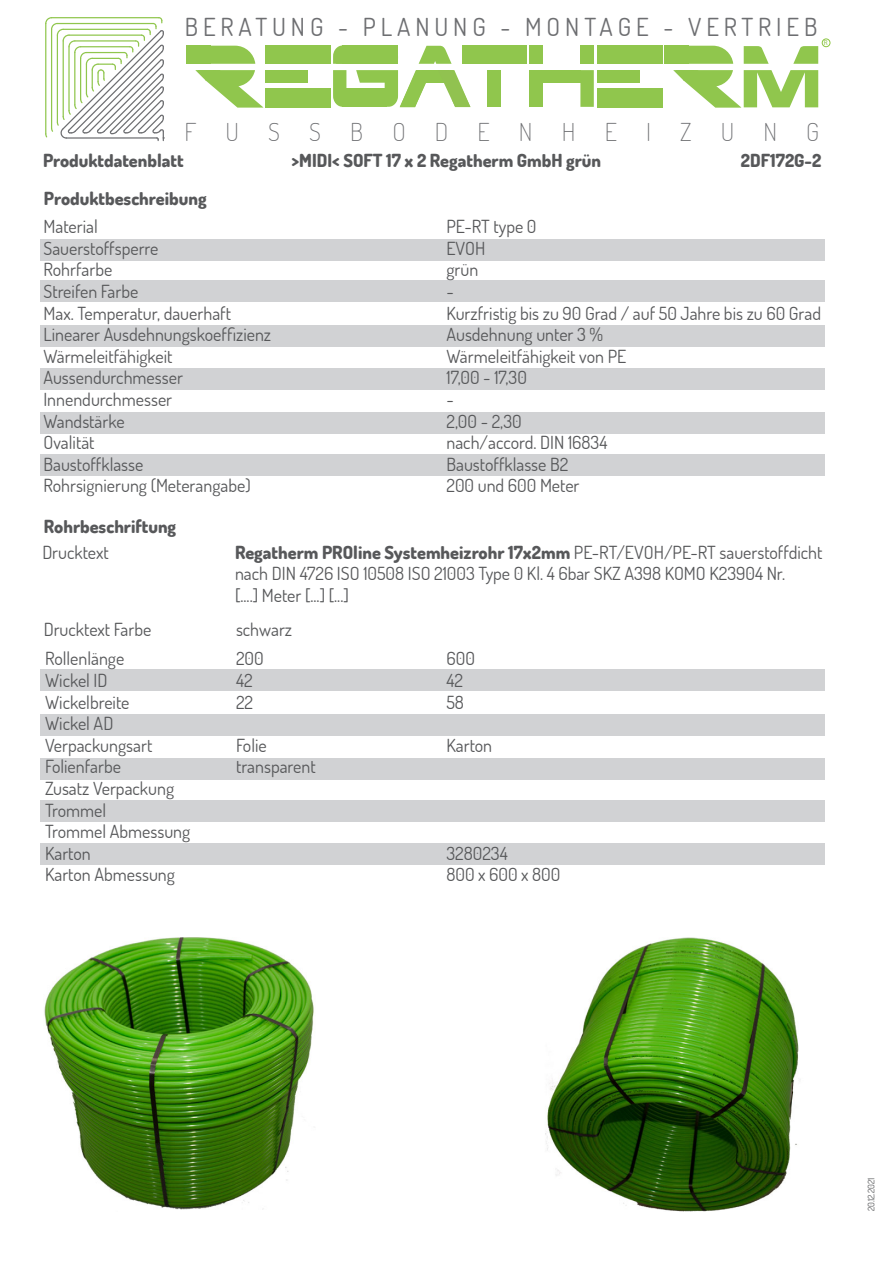
<style>
.page{position:relative;width:893px;height:1263px;background:#fff}
.page>*{position:absolute;margin:0;border:0;box-sizing:border-box;transform-origin:0 0}
.t1{font:24.75px "Dosis";letter-spacing:.195em;color:#6d6e71}
.t2{font:200 24.6px "Dosis";letter-spacing:1.18em;color:#6d6e71}
.t3{font:18px/21.6px "Dosis";color:#57585a}
.t4{font:800 18px "Dosis";color:#57585a}
.t5{font:9px "Dosis";color:#57585a}
.t6{font:7.2px "Expressway Rg";color:#8fc54d}
.s1{font-weight:800}
</style>
<div class="page">
<div style="left:40px;top:239px;width:785px;height:21px;background:#d1d2d4"></div>
<div style="left:40px;top:280px;width:785px;height:22px;background:#d1d2d4"></div>
<div style="left:40px;top:325px;width:785px;height:22px;background:#d1d2d4"></div>
<div style="left:40px;top:368px;width:785px;height:22px;background:#d1d2d4"></div>
<div style="left:40px;top:412px;width:785px;height:22px;background:#d1d2d4"></div>
<div style="left:40px;top:454px;width:785px;height:22px;background:#d1d2d4"></div>
<div style="left:40px;top:669px;width:785px;height:22px;background:#d1d2d4"></div>
<div style="left:40px;top:714px;width:785px;height:22px;background:#d1d2d4"></div>
<div style="left:40px;top:758px;width:785px;height:21px;background:#d1d2d4"></div>
<div style="left:40px;top:800px;width:785px;height:21px;background:#d1d2d4"></div>
<div style="left:40px;top:843px;width:785px;height:22px;background:#d1d2d4"></div>
<img style="left:44px;top:937px;width:270px;height:273px">
<img style="left:545px;top:937px;width:254px;height:274px">
<svg style="left:210px;top:46px;width:45px;height:18px"></svg>
<div style="left:265px;top:88px;width:65px;height:20px;background:#90c64d"></div>
<div style="left:186px;top:46px;width:24px;height:18px;background:#90c64d"></div>
<svg style="left:195px;top:70px;width:68px;height:38px"></svg>
<svg style="left:419px;top:46px;width:33px;height:18px"></svg>
<div style="left:487px;top:70px;width:14px;height:37px;background:#90c64d"></div>
<div style="left:529px;top:46px;width:13px;height:18px;background:#90c64d"></div>
<div style="left:580px;top:46px;width:14px;height:18px;background:#90c64d"></div>
<div style="left:529px;top:70px;width:13px;height:37px;background:#90c64d"></div>
<svg style="left:580px;top:70px;width:14px;height:37px"></svg>
<div style="left:597px;top:46px;width:65px;height:18px;background:#90c64d"></div>
<div style="left:597px;top:70px;width:42px;height:13px;background:#90c64d"></div>
<div style="left:597px;top:88px;width:65px;height:20px;background:#90c64d"></div>
<svg style="left:793px;top:46px;width:25px;height:18px"></svg>
<svg style="left:744px;top:46px;width:25px;height:18px"></svg>
<svg style="left:688px;top:46px;width:45px;height:18px"></svg>
<div style="left:664px;top:46px;width:24px;height:18px;background:#90c64d"></div>
<svg style="left:673px;top:70px;width:145px;height:38px"></svg>
<div style="left:462px;top:45px;width:65px;height:19px;background:#90c64d"></div>
<div style="left:541px;top:70px;width:40px;height:13px;background:#90c64d"></div>
<div style="left:422px;top:70px;width:27px;height:13px;background:#90c64d"></div>
<svg style="left:444px;top:70px;width:26px;height:37px"></svg>
<svg style="left:333px;top:70px;width:93px;height:37px"></svg>
<svg style="left:333px;top:45px;width:65px;height:19px"></svg>
<div style="left:342px;top:88px;width:45px;height:19px;background:#90c64d"></div>
<svg style="left:45px;top:17px;width:120px;height:124px"></svg>
<div style="left:265px;top:46px;width:66px;height:18px;background:#90c64d"></div>
<div style="left:265px;top:70px;width:43px;height:13px;background:#90c64d"></div>
<div style="left:822px;top:39px;width:8px;height:8px;border:1px solid #8bc53f;border-radius:50%"></div>
<h1 class="t1" style="left:185px;top:10px;width:634px">BERATUNG - PLANUNG - MONTAGE - VERTRIEB</h1>
<p class="t6" style="left:824px;top:38px;width:5px">R</p>
<h2 class="t2" style="left:184px;top:115px;width:636px">FUSSBODENHEIZUNG</h2>
<p class="t4" style="left:43px;top:149px;width:142px">Produktdatenblatt</p>
<p class="t4" style="left:292px;top:149px;width:311px">&gt;MIDI&lt; SOFT 17 x 2 Regatherm GmbH grün</p>
<p class="t4" style="left:741px;top:149px;width:82px">2DF172G-2</p>
<p class="t4" style="left:44px;top:186px;width:164px">Produktbeschreibung</p>
<p class="t3" style="left:43px;top:215px;width:229px">Material<br>Sauerstoffsperre<br>Rohrfarbe<br>Streifen Farbe<br>Max. Temperatur, dauerhaft<br>Linearer Ausdehnungskoeffizienz<br>Wärmeleitfähigkeit<br>Aussendurchmesser<br>Innendurchmesser<br>Wandstärke<br>Ovalität<br>Baustoffklasse<br>Rohrsignierung (Meterangabe)</p>
<p class="t3" style="left:446px;top:215px;width:376px">PE-RT type 0<br>EVOH<br>grün<br>-<br>Kurzfristig bis zu 90 Grad / auf 50 Jahre bis zu 60 Grad<br>Ausdehnung unter 3 %<br>Wärmeleitfähigkeit von PE<br>17,00 - 17,30<br>-<br>2,00 - 2,30<br>nach/accord. DIN 16834<br>Baustoffklasse B2<br>200 und 600 Meter</p>
<p class="t4" style="left:44px;top:515px;width:134px">Rohrbeschriftung</p>
<p class="t3" style="left:42px;top:541px;width:68px">Drucktext</p>
<p class="t3" style="left:235px;top:541px;width:589px"><span class="s1">Regatherm PROline Systemheizrohr 17x2mm</span> PE-RT/EVOH/PE-RT sauerstoffdicht nach DIN 4726 ISO 10508 ISO 21003 Type 0 Kl. 4 6bar SKZ A398 KOMO K23904 Nr.<br>[....] Meter [...] [...]</p>
<p class="t3" style="left:44px;top:618px;width:109px">Drucktext Farbe</p>
<p class="t3" style="left:236px;top:618px;width:58px">schwarz</p>
<p class="t3" style="left:45px;top:647px;width:147px">Rollenlänge<br>Wickel ID<br>Wickelbreite<br>Wickel AD<br>Verpackungsart<br>Folienfarbe<br>Zusatz Verpackung<br>Trommel<br>Trommel Abmessung<br>Karton<br>Karton Abmessung</p>
<p class="t3" style="left:236px;top:647px;width:29px">200<br>42<br>22</p>
<p class="t3" style="left:236px;top:734px;width:81px">Folie transparent</p>
<p class="t3" style="left:446px;top:647px;width:30px">600<br>42<br>58</p>
<p class="t3" style="left:446px;top:734px;width:47px">Karton</p>
<p class="t3" style="left:446px;top:842px;width:115px">3280234<br>800 x 600 x 800</p>
<p class="t5" style="left:865px;top:1211px;width:35px;rotate:-90deg">20.12.2021</p>
</div>
